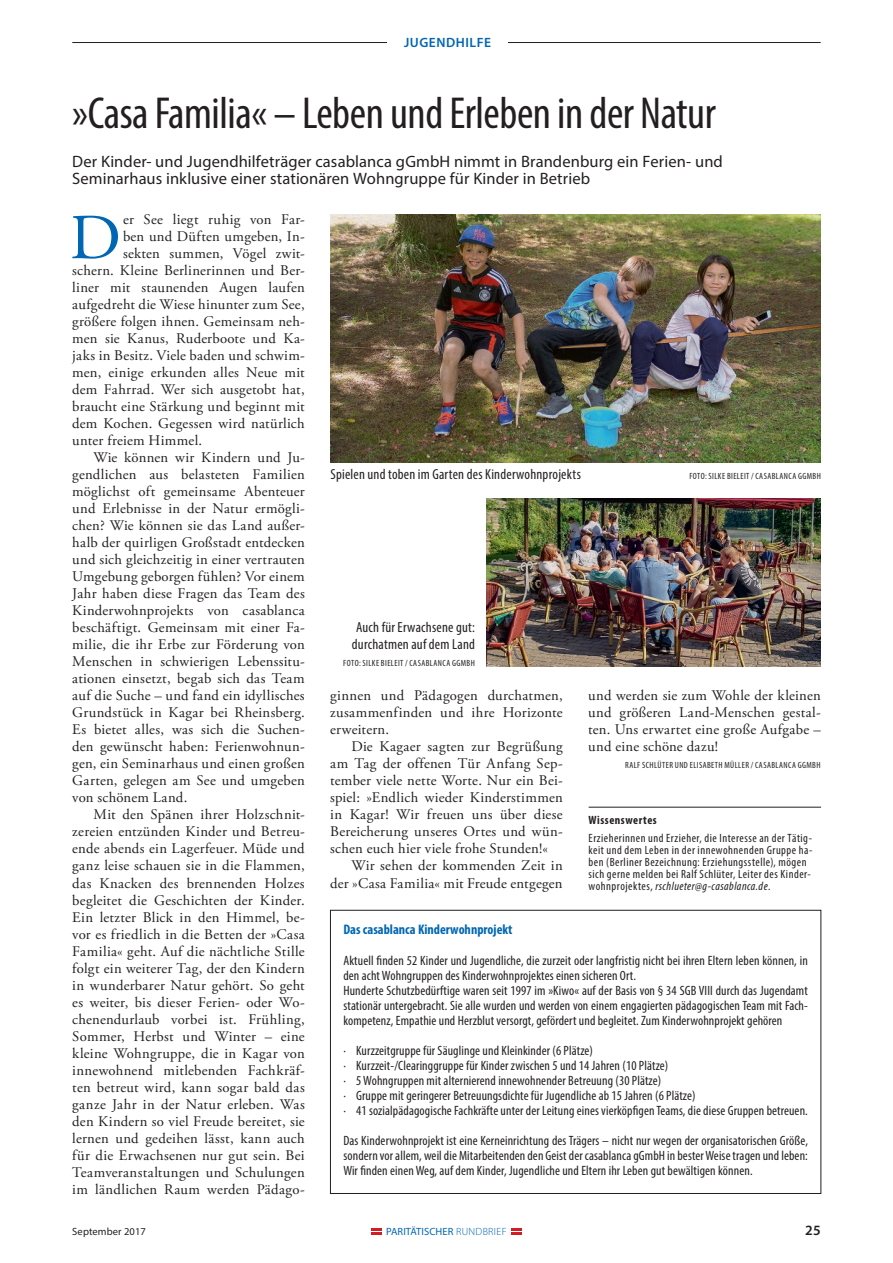
<style>
.page{position:relative;width:893px;height:1263px;background:#fff}
.page>*{position:absolute;margin:0;border:0;box-sizing:border-box;transform-origin:0 0}
.t1{font:64.05px "Adobe Garamond Pro";color:#0166b3}
.t2{font:condensed 45px "Myriad Pro";letter-spacing:-.01em;color:#231f20}
.t3{font:16.5px/17px "Myriad Pro";letter-spacing:.005em;color:#231f20}
.t4{font:14.7px/17px "Adobe Garamond Pro";letter-spacing:.02em;color:#231f20;text-align:justify}
.t5{font:condensed 14.7px/17px "Myriad Pro";letter-spacing:.015em;color:#231f20}
.t6{font:600 14.25px "Myriad Pro";color:#231f20}
.t7{font:700 condensed 13.8px "Myriad Pro";color:#0166b3}
.t8{font:condensed 13.5px/15px "Myriad Pro";letter-spacing:.01em;color:#231f20}
.t9{font:600 13.5px "Myriad Pro";letter-spacing:.04em;color:#0166b3}
.t10{font:condensed 12px/12px "Myriad Pro";letter-spacing:.04em;color:#231f20}
.t11{font:700 condensed 12px "Myriad Pro";letter-spacing:.045em;color:#231f20}
.t12{font:10.5px "Myriad Pro";letter-spacing:.01em;color:#0166b3}
.t13{font:10.5px "Myriad Pro";letter-spacing:.01em;color:#231f20}
.t14{font:condensed 9px "Myriad Pro";letter-spacing:.045em;color:#231f20}
.s1{font-style:italic}
.s2{font-weight:300}
</style>
<div class="page">
<svg style="left:371px;top:1228px;width:11px;height:7px"></svg>
<svg style="left:511px;top:1228px;width:10px;height:7px"></svg>
<hr style="left:72px;top:42px;width:749px;height:1px;background:#231f20">
<div style="left:387px;top:37px;width:121px;height:13px;background:#fff"></div>
<div style="left:330px;top:910px;width:491px;height:284px;border:1px solid #231f20"></div>
<img style="left:330px;top:214px;width:491px;height:248px">
<img style="left:486px;top:498px;width:335px;height:168px">
<hr style="left:589px;top:807px;width:232px;height:1px;background:#231f20">
<p class="t9" style="left:404px;top:34px;width:89px">JUGENDHILFE</p>
<h2 class="t2" style="left:72px;top:86px;width:645px">»Casa Familia« – Leben und Erleben in der Natur</h2>
<p class="t3" style="left:72px;top:152px;width:652px">Der Kinder- und Jugendhilfeträger casablanca gGmbH nimmt in Brandenburg ein Ferien- und<br>Seminarhaus inklusive einer stationären Wohngruppe für Kinder in Betrieb</p>
<h1 class="t1" style="left:70px;top:199px;width:53px">D</h1>
<p class="t4" style="left:123px;top:211px;width:183px">er See liegt ruhig von Far-</p>
<p class="t4" style="left:123px;top:228px;width:183px">ben und Düften umgeben, In-</p>
<p class="t4" style="left:123px;top:245px;width:183px">sekten summen, Vögel zwit-</p>
<p class="t4" style="left:72px;top:262px;width:234px">schern. Kleine Berlinerinnen und Ber-</p>
<p class="t4" style="left:72px;top:279px;width:234px">liner mit staunenden Augen laufen</p>
<p class="t4" style="left:72px;top:297px;width:234px">aufgedreht die Wiese hinunter zum See,</p>
<p class="t4" style="left:72px;top:314px;width:234px">größere folgen ihnen. Gemeinsam neh-</p>
<p class="t4" style="left:72px;top:331px;width:234px">men sie Kanus, Ruderboote und Ka-</p>
<p class="t4" style="left:72px;top:348px;width:234px">jaks in Besitz. Viele baden und schwim-</p>
<p class="t4" style="left:72px;top:365px;width:234px">men, einige erkunden alles Neue mit</p>
<p class="t4" style="left:72px;top:382px;width:234px">dem Fahrrad. Wer sich ausgetobt hat,</p>
<p class="t4" style="left:72px;top:399px;width:234px">braucht eine Stärkung und beginnt mit</p>
<p class="t4" style="left:72px;top:416px;width:234px">dem Kochen. Gegessen wird natürlich</p>
<p class="t4" style="left:72px;top:433px;width:131px">unter freiem Himmel.</p>
<p class="t4" style="left:94px;top:450px;width:213px">Wie können wir Kindern und Ju-</p>
<p class="t4" style="left:72px;top:467px;width:234px">gendlichen aus belasteten Familien</p>
<p class="t4" style="left:72px;top:484px;width:234px">möglichst oft gemeinsame Abenteuer</p>
<p class="t4" style="left:72px;top:501px;width:234px">und Erlebnisse in der Natur ermögli-</p>
<p class="t4" style="left:72px;top:518px;width:234px">chen? Wie können sie das Land außer-</p>
<p class="t4" style="left:72px;top:535px;width:234px">halb der quirligen Großstadt entdecken</p>
<p class="t4" style="left:72px;top:552px;width:234px">und sich gleichzeitig in einer vertrauten</p>
<p class="t4" style="left:72px;top:569px;width:234px">Umgebung geborgen fühlen? Vor einem</p>
<p class="t4" style="left:72px;top:586px;width:234px">Jahr haben diese Fragen das Team des</p>
<p class="t4" style="left:72px;top:603px;width:234px">Kinderwohnprojekts von casablanca</p>
<p class="t4" style="left:72px;top:620px;width:234px">beschäftigt. Gemeinsam mit einer Fa-</p>
<p class="t4" style="left:72px;top:637px;width:234px">milie, die ihr Erbe zur Förderung von</p>
<p class="t4" style="left:72px;top:654px;width:234px">Menschen in schwierigen Lebenssitu-</p>
<p class="t4" style="left:72px;top:671px;width:234px">ationen einsetzt, begab sich das Team</p>
<p class="t4" style="left:72px;top:688px;width:234px">auf die Suche – und fand ein idyllisches</p>
<p class="t4" style="left:72px;top:705px;width:234px">Grundstück in Kagar bei Rheinsberg.</p>
<p class="t4" style="left:72px;top:722px;width:234px">Es bietet alles, was sich die Suchen-</p>
<p class="t4" style="left:72px;top:739px;width:234px">den gewünscht haben: Ferienwohnun-</p>
<p class="t4" style="left:72px;top:756px;width:234px">gen, ein Seminarhaus und einen großen</p>
<p class="t4" style="left:72px;top:773px;width:234px">Garten, gelegen am See und umgeben</p>
<p class="t4" style="left:72px;top:790px;width:117px">von schönem Land.</p>
<p class="t4" style="left:94px;top:807px;width:213px">Mit den Spänen ihrer Holzschnit-</p>
<p class="t4" style="left:72px;top:824px;width:234px">zereien entzünden Kinder und Betreu-</p>
<p class="t4" style="left:72px;top:841px;width:234px">ende abends ein Lagerfeuer. Müde und</p>
<p class="t4" style="left:72px;top:858px;width:234px">ganz leise schauen sie in die Flammen,</p>
<p class="t4" style="left:72px;top:875px;width:234px">das Knacken des brennenden Holzes</p>
<p class="t4" style="left:72px;top:892px;width:234px">begleitet die Geschichten der Kinder.</p>
<p class="t4" style="left:72px;top:909px;width:234px">Ein letzter Blick in den Himmel, be-</p>
<p class="t4" style="left:72px;top:926px;width:234px">vor es friedlich in die Betten der »Casa</p>
<p class="t4" style="left:72px;top:943px;width:234px">Familia« geht. Auf die nächtliche Stille</p>
<p class="t4" style="left:72px;top:960px;width:234px">folgt ein weiterer Tag, der den Kindern</p>
<p class="t4" style="left:72px;top:977px;width:234px">in wunderbarer Natur gehört. So geht</p>
<p class="t4" style="left:72px;top:994px;width:234px">es weiter, bis dieser Ferien- oder Wo-</p>
<p class="t4" style="left:72px;top:1011px;width:234px">chenendurlaub vorbei ist. Frühling,</p>
<p class="t4" style="left:72px;top:1028px;width:234px">Sommer, Herbst und Winter – eine</p>
<p class="t4" style="left:72px;top:1045px;width:234px">kleine Wohngruppe, die in Kagar von</p>
<p class="t4" style="left:72px;top:1062px;width:234px">innewohnend mitlebenden Fachkräf-</p>
<p class="t4" style="left:72px;top:1079px;width:234px">ten betreut wird, kann sogar bald das</p>
<p class="t4" style="left:72px;top:1096px;width:234px">ganze Jahr in der Natur erleben. Was</p>
<p class="t4" style="left:72px;top:1113px;width:234px">den Kindern so viel Freude bereitet, sie</p>
<p class="t4" style="left:72px;top:1130px;width:234px">lernen und gedeihen lässt, kann auch</p>
<p class="t4" style="left:72px;top:1147px;width:234px">für die Erwachsenen nur gut sein. Bei</p>
<p class="t4" style="left:72px;top:1164px;width:234px">Teamveranstaltungen und Schulungen</p>
<p class="t4" style="left:72px;top:1181px;width:234px">im ländlichen Raum werden Pädago-</p>
<p class="t5" style="left:331px;top:466px;width:252px">Spielen und toben im Garten des Kinderwohnprojekts</p>
<p class="t14" style="left:689px;top:471px;width:133px">FOTO: SILKE BIELEIT / CASABLANCA GGMBH</p>
<p class="t5" style="left:352px;top:619px;width:125px">Auch für Erwachsene gut: durchatmen auf dem Land</p>
<p class="t14" style="left:343px;top:658px;width:133px">FOTO: SILKE BIELEIT / CASABLANCA GGMBH</p>
<p class="t4" style="left:588px;top:688px;width:234px">und werden sie zum Wohle der kleinen und größeren Land-Menschen gestal&shy;ten. Uns erwartet eine große Aufgabe – und eine schöne dazu!</p>
<p class="t14" style="left:625px;top:760px;width:197px">RALF SCHLÜTER UND ELISABETH MÜLLER / CASABLANCA GGMBH</p>
<p class="t4" style="left:330px;top:688px;width:234px">ginnen und Pädagogen durchatmen, zusammenfinden und ihre Horizonte erweitern.</p>
<p class="t4" style="left:351px;top:739px;width:213px">Die Kagaer sagten zur Begrüßung</p>
<p class="t4" style="left:330px;top:756px;width:234px">am Tag der offenen Tür Anfang Sep-</p>
<p class="t4" style="left:330px;top:773px;width:234px">tember viele nette Worte. Nur ein Bei-</p>
<p class="t4" style="left:330px;top:790px;width:234px">spiel: »Endlich wieder Kinderstimmen</p>
<p class="t4" style="left:330px;top:807px;width:234px">in Kagar! Wir freuen uns über diese</p>
<p class="t4" style="left:330px;top:824px;width:234px">Bereicherung unseres Ortes und wün-</p>
<p class="t4" style="left:330px;top:841px;width:219px">schen euch hier viele frohe Stunden!«</p>
<p class="t4" style="left:351px;top:858px;width:213px">Wir sehen der kommenden Zeit in</p>
<p class="t4" style="left:330px;top:875px;width:234px">der »Casa Familia« mit Freude entgegen</p>
<p class="t11" style="left:589px;top:813px;width:70px">Wissenswertes</p>
<p class="t10" style="left:589px;top:832px;width:225px">Erzieherinnen und Erzieher, die Interesse an der Tätig&shy;keit und dem Leben in der innewohnenden Gruppe ha&shy;ben (Berliner Bezeichnung: Erziehungsstelle), mögen sich gerne melden bei Ralf Schlüter, Leiter des Kinder&shy;wohnprojektes, <span class="s1">rschlueter@g-casablanca.de</span>.</p>
<p class="t7" style="left:343px;top:920px;width:171px">Das casablanca Kinderwohnprojekt</p>
<p class="t8" style="left:343px;top:953px;width:466px">Aktuell finden 52 Kinder und Jugendliche, die zurzeit oder langfristig nicht bei ihren Eltern leben können, in den acht Wohngruppen des Kinderwohnprojektes einen sicheren Ort.<br>Hunderte Schutzbedürftige waren seit 1997 im »Kiwo« auf der Basis von § 34 SGB VIII durch das Jugendamt stationär untergebracht. Sie alle wurden und werden von einem engagierten pädagogischen Team mit Fach&shy;kompetenz, Empathie und Herzblut versorgt, gefördert und begleitet. Zum Kinderwohnprojekt gehören</p>
<p class="t8" style="left:343px;top:1043px;width:466px">· Kurzzeitgruppe für Säuglinge und Kleinkinder (6 Plätze)<br>· Kurzzeit-/Clearinggruppe für Kinder zwischen 5 und 14 Jahren (10 Plätze)<br>· 5 Wohngruppen mit alternierend innewohnender Betreuung (30 Plätze)<br>· Gruppe mit geringerer Betreuungsdichte für Jugendliche ab 15 Jahren (6 Plätze)<br>· 41 sozialpädagogische Fachkräfte unter der Leitung eines vierköpfigen Teams, die diese Gruppen betreuen.</p>
<p class="t8" style="left:343px;top:1133px;width:466px;text-align:justify">Das Kinderwohnprojekt ist eine Kerneinrichtung des Trägers – nicht nur wegen der organisatorischen Größe, sondern vor allem, weil die Mitarbeitenden den Geist der casablanca gGmbH in bester Weise tragen und leben:<br>Wir finden einen Weg, auf dem Kinder, Jugendliche und Eltern ihr Leben gut bewältigen können.</p>
<p class="t13" style="left:72px;top:1225px;width:75px">September 2017</p>
<p class="t12" style="left:386px;top:1225px;width:122px">PARITÄTISCHER <span class="s2">RUNDBRIEF</span></p>
<p class="t6" style="left:805px;top:1221px;width:17px">25</p>
</div>
